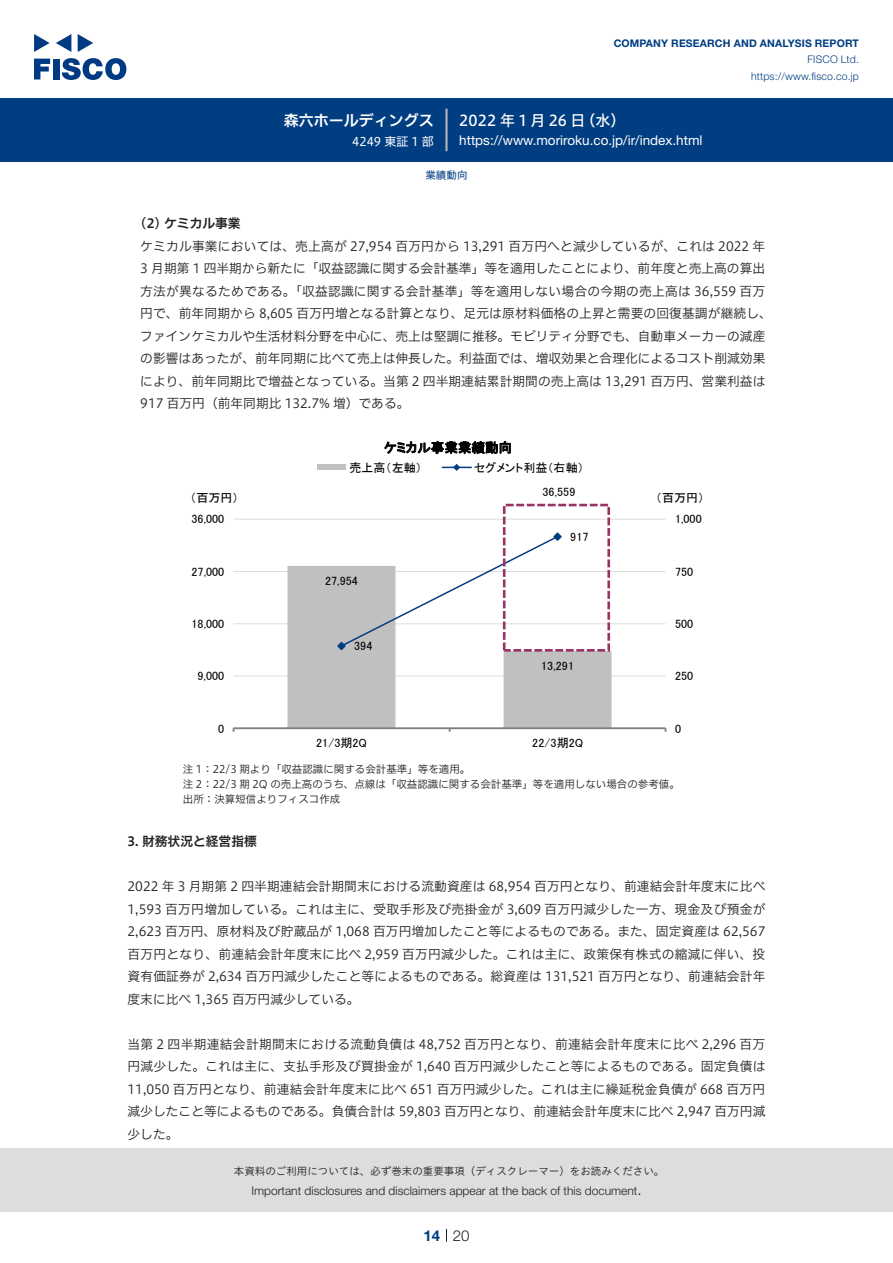
<style>
.page{position:relative;width:893px;height:1263px;background:#fff}
.page>*{position:absolute;margin:0;border:0;box-sizing:border-box;transform-origin:0 0}
.t1{font:15px "Hiragino UD Sans F Std N W5";letter-spacing:.01em;color:#fff}
.t2{font:15px "Hiragino UD Sans F Std N W6";color:#fff}
.t3{font:300 15px "Helvetica Neue LT Std";color:#231f20}
.t4{font:700 15px "Helvetica Neue LT Std";color:#003d81}
.t5{font:13.5px "Helvetica Neue LT Std";color:#fff}
.t6{font:13.5px "MS P Gothic";letter-spacing:.01em;color:#000}
.t7{font:12.75px/22.5px "Hiragino UD Sans F Std N W3";color:#231f20;text-align:justify}
.t8{font:12.75px "Hiragino UD Sans F Std N W6";color:#231f20}
.t9{font:12.15px "MS P Gothic";color:#000}
.t10{font:12px "MS P Gothic";color:#000}
.t11{font:300 12px "Helvetica Neue LT Std";color:#231f20}
.t12{font:12px "Hiragino UD Sans F Std N W4";color:#fff}
.t13{font:10.5px/15px "Hiragino UD Sans F Std N W3";color:#231f20}
.t14{font:10.5px "Hiragino UD Sans Std W3";color:#231f20}
.t15{font:700 10.5px "Helvetica Neue LT Std";letter-spacing:.015em;color:#003d81}
.t16{font:300 10.5px/16.5px "Helvetica Neue LT Std";letter-spacing:.015em;color:#003d81;text-align:right}
.t17{font:10.5px "Hiragino UD Sans F Std N W4";color:#003d81}
</style>
<div class="page">
<div style="left:0;top:1148px;width:893px;height:64px;background:#ddd"></div>
<svg style="left:34px;top:59px;width:16px;height:20px"></svg>
<div style="left:53px;top:59px;width:6px;height:20px;background:#003a83"></div>
<svg style="left:62px;top:58px;width:64px;height:22px"></svg>
<svg style="left:34px;top:34px;width:16px;height:18px"></svg>
<svg style="left:78px;top:34px;width:15px;height:18px"></svg>
<svg style="left:56px;top:34px;width:15px;height:18px"></svg>
<div style="left:0;top:98px;width:893px;height:64px;background:#003d81"></div>
<hr style="left:445px;top:109px;width:3px;height:42px;background:#b5b5b6">
<svg style="left:446px;top:1229px;width:1px;height:13px"></svg>
<hr style="left:234px;top:675px;width:431px;height:1px;background:#ddd">
<hr style="left:234px;top:623px;width:431px;height:1px;background:#ddd">
<hr style="left:234px;top:571px;width:431px;height:1px;background:#ddd">
<hr style="left:234px;top:519px;width:431px;height:1px;background:#ddd">
<svg style="left:287px;top:566px;width:325px;height:161px;fill:#c0c0c0"></svg>
<hr style="left:234px;top:727px;width:431px;height:2px;background:#808080">
<div style="left:318px;top:465px;width:28px;height:5px;background:#c0c0c0"></div>
<svg style="left:442px;top:464px;width:29px;height:7px"></svg>
<svg style="left:337px;top:504px;width:273px;height:148px"></svg>
<p class="t2" style="left:284px;top:109px;width:152px">森六ホールディングス</p>
<p class="t12" style="left:352px;top:132px;width:83px">4249 東証 1 部</p>
<p class="t15" style="left:614px;top:37px;width:247px">COMPANY RESEARCH AND ANALYSIS REPORT</p>
<p class="t16" style="left:751px;top:51px;width:109px">FISCO Ltd. https://www.fisco.co j p.</p>
<p class="t1" style="left:581px;top:109px;width:46px">（水(</p>
<p class="t1" style="left:459px;top:109px;width:128px">2022 年 1月26 日</p>
<p class="t5" style="left:459px;top:132px;width:245px">https://www.moriroku.co j p. /i r/ index.html</p>
<p class="t17" style="left:425px;top:167px;width:43px">業績動向</p>
<p class="t8" style="left:140px;top:214px;width:102px">2( ) ケミカル事業</p>
<p class="t7" style="left:140px;top:234px;width:633px;text-align:left">ケミカル事業においては、売上高が 27,954 百万円から 13,291 百万円へと減少しているが、これは 2022 年3 月期第 1 四半期から新たに「収益認識に関する会計基準」等を適用したことにより、前年度と売上高の算出方法が異なるためである。「収益認識に関する会計基準」等を適用しない場合の今期の売上高は 36,559 百万円で、前年同期から 8,605 百万円増となる計算となり、足元は原材料価格の上昇と需要の回復基調が継続し、ファインケミカルや生活材料分野を中心に、売上は堅調に推移。モビリティ分野でも、自動車メーカーの減産の影響はあったが、前年同期に比べて売上は伸長した。利益面では、増収効果と合理化によるコスト削減効果により、前年同期比で増益となっている。当第 2 四半期連結累計期間の売上高は 13,291 百万円、営業利益は917 百万円（前年同期比 132.7% 増）である。</p>
<p class="t6" style="left:384px;top:441px;width:130px">ケミカル事業業績動向</p>
<p class="t10" style="left:474px;top:461px;width:111px">セグメント利益（右軸(</p>
<p class="t10" style="left:349px;top:461px;width:74px">売上高（左軸）</p>
<p class="t10" style="left:190px;top:491px;width:50px">（百万円）</p>
<p class="t10" style="left:542px;top:486px;width:34px">36,559</p>
<p class="t10" style="left:656px;top:491px;width:50px">（百万円(</p>
<p class="t10" style="left:192px;top:513px;width:34px">36,000</p>
<p class="t10" style="left:675px;top:513px;width:28px">1,000</p>
<p class="t10" style="left:570px;top:530px;width:20px">917</p>
<p class="t10" style="left:192px;top:565px;width:34px">27,000</p>
<p class="t10" style="left:325px;top:574px;width:34px">27,954</p>
<p class="t10" style="left:675px;top:565px;width:20px">750</p>
<p class="t10" style="left:192px;top:618px;width:34px">18,000</p>
<p class="t10" style="left:675px;top:618px;width:20px">500</p>
<p class="t9" style="left:354px;top:640px;width:20px">394</p>
<p class="t10" style="left:198px;top:670px;width:28px">9,000</p>
<p class="t10" style="left:541px;top:660px;width:34px">13,291</p>
<p class="t10" style="left:675px;top:670px;width:20px">250</p>
<p class="t10" style="left:218px;top:722px;width:8px">0</p>
<p class="t10" style="left:675px;top:722px;width:8px">0</p>
<p class="t10" style="left:316px;top:737px;width:52px">21/3期 Q2</p>
<p class="t10" style="left:532px;top:737px;width:52px">22/3期 Q2</p>
<p class="t13" style="left:183px;top:761px;width:499px">注 1：22/3 期より「収益認識に関する会計基準」等を適用。<br>注 2：22/3 期 2Q の売上高のうち、点線は「収益認識に関する会計基準」等を適用しない場合の参考値。出所：決算短信よりフィスコ作成</p>
<p class="t8" style="left:128px;top:832px;width:131px">3. 財務状況と経営指標</p>
<p class="t7" style="left:128px;top:874px;width:639px">2022 年 3 月期第 2 四半期連結会計期間末における流動資産は 68,954 百万円となり、前連結会計年度末に比べ1,593 百万円増加している。これは主に、受取手形及び売掛金が 3,609 百万円減少した一方、現金及び預金が2,623 百万円、原材料及び貯蔵品が 1,068 百万円増加したこと等によるものである。また、固定資産は 62,567百万円となり、前連結会計年度末に比べ 2,959 百万円減少した。これは主に、政策保有株式の縮減に伴い、投資有価証券が 2,634 百万円減少したこと等によるものである。総資産は 131,521 百万円となり、前連結会計年度末に比べ 1,365 百万円減少している。</p>
<p class="t7" style="left:128px;top:1032px;width:639px">当第 2 四半期連結会計期間末における流動負債は 48,752 百万円となり、前連結会計年度末に比べ 2,296 百万円減少した。これは主に、支払手形及び買掛金が 1,640 百万円減少したこと等によるものである。固定負債は11,050 百万円となり、前連結会計年度末に比べ 651 百万円減少した。これは主に繰延税金負債が 668 百万円減少したこと等によるものである。負債合計は 59,803 百万円となり、前連結会計年度末に比べ 2,947 百万円減少した。</p>
<p class="t14" style="left:234px;top:1163px;width:432px">本資料のご利用については、必ず巻末の重要事項（ディスクレーマー）をお読みください。</p>
<p class="t3" style="left:637px;top:1180px;width:6px">.</p>
<p class="t11" style="left:251px;top:1183px;width:387px">Important disclosures and disclaimers appear at the back of this document</p>
<p class="t4" style="left:423px;top:1226px;width:18px">14</p>
<p class="t3" style="left:453px;top:1226px;width:18px">20</p>
</div>
